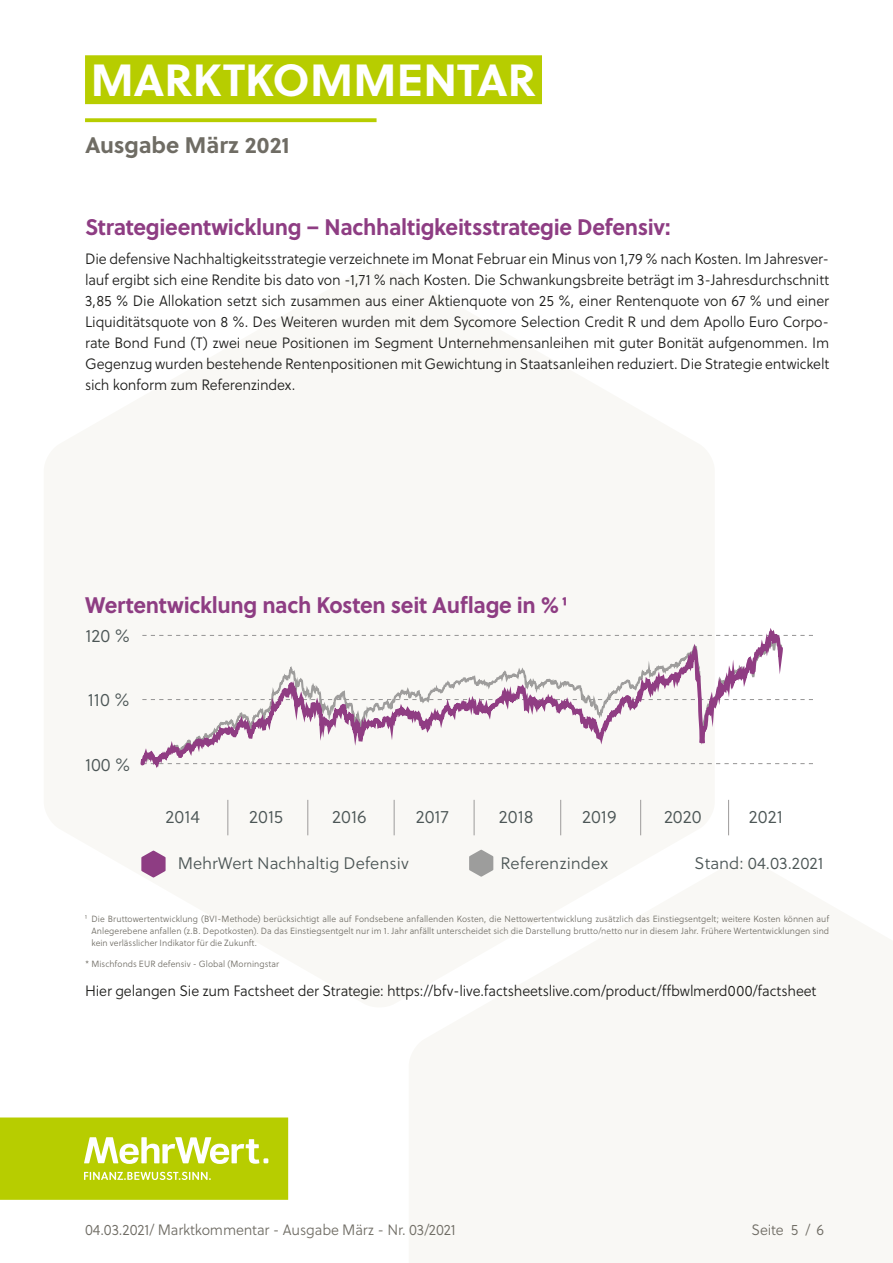
<style>
.page{position:relative;width:893px;height:1263px;background:#fff}
.page>*{position:absolute;margin:0;border:0;box-sizing:border-box;transform-origin:0 0}
.t1{font:700 45px "Soleil";color:#fff}
.t2{font:700 22.5px "Soleil";letter-spacing:-.015em;color:#8e3d83;scale:.96 1}
.t3{font:700 22.5px "Soleil";color:#6f6c64}
.t4{font:17.85px "Soleil Lt";color:#4c5656}
.t5{font:16.65px "Soleil Lt";color:#4b5555}
.t6{font:15px/21px "Soleil Lt";letter-spacing:-.01em;color:#1d1d1b;text-align:justify;scale:.96 1}
.t7{font:15px "Soleil Lt";letter-spacing:-.01em;color:#6f6c64;scale:.96 1}
.t8{font:9px/12px "Soleil Lt";letter-spacing:.005em;color:#6f6c64;text-align:justify;scale:.96 1}
</style>
<div class="page">
<svg style="left:0;top:1117px;width:288px;height:83px;background:#bfd21e"></svg>
<svg style="left:85px;top:118px;width:292px;height:4px"></svg>
<div style="left:85px;top:55px;width:457px;height:49px;background:#b7cd00"></div>
<svg style="left:469px;top:850px;width:24px;height:27px"></svg>
<svg style="left:141px;top:851px;width:25px;height:26px"></svg>
<svg style="left:785px;top:763px;width:28px;height:1px"></svg>
<svg style="left:785px;top:699px;width:28px;height:1px"></svg>
<svg style="left:785px;top:635px;width:28px;height:1px"></svg>
<svg style="left:140px;top:628px;width:645px;height:141px"></svg>
<hr style="left:227px;top:800px;width:1px;height:35px;background:#9d9b9b">
<hr style="left:307px;top:800px;width:1px;height:35px;background:#9d9b9b">
<hr style="left:394px;top:800px;width:1px;height:35px;background:#9d9b9b">
<hr style="left:474px;top:800px;width:1px;height:35px;background:#9d9b9b">
<hr style="left:560px;top:800px;width:1px;height:35px;background:#9d9b9b">
<hr style="left:640px;top:800px;width:1px;height:35px;background:#9d9b9b">
<hr style="left:728px;top:800px;width:1px;height:35px;background:#9d9b9b">
<h1 class="t1" style="left:91px;top:46px;width:447px">MARKTKOMMENTAR</h1>
<h2 class="t3" style="left:85px;top:128px;width:206px">Ausgabe März 2021</h2>
<h2 class="t2" style="left:85px;top:209px;width:611px">Strategieentwicklung – Nachhaltigkeitsstrategie Defensiv:</h2>
<p class="t6" style="left:85px;top:248px;width:777px">Die defensive Nachhaltigkeitsstrategie verzeichnete im Monat Februar ein Minus von 1,79 % nach Kosten. Im Jahresver&shy;lauf ergibt sich eine Rendite bis dato von -1,71 % nach Kosten. Die Schwankungsbreite beträgt im 3-Jahresdurchschnitt 3,85 % Die Allokation setzt sich zusammen aus einer Aktienquote von 25 %, einer Rentenquote von 67 % und einer Liquiditätsquote von 8 %. Des Weiteren wurden mit dem Sycomore Selection Credit R und dem Apollo Euro Corpo&shy;rate Bond Fund (T) zwei neue Positionen im Segment Unternehmensanleihen mit guter Bonität aufgenommen. Im Gegenzug wurden bestehende Rentenpositionen mit Gewichtung in Staatsanleihen reduziert. Die Strategie entwickelt sich konform zum Referenzindex.</p>
<h2 class="t2" style="left:85px;top:588px;width:504px">Wertentwicklung nach Kosten seit Auflage in % 1</h2>
<p class="t4" style="left:85px;top:624px;width:46px">120 %</p>
<p class="t4" style="left:88px;top:688px;width:43px">110 %</p>
<p class="t4" style="left:85px;top:752px;width:47px">100 %</p>
<p class="t4" style="left:166px;top:805px;width:36px">2014</p>
<p class="t4" style="left:249px;top:805px;width:35px">2015</p>
<p class="t4" style="left:332px;top:805px;width:36px">2016</p>
<p class="t4" style="left:416px;top:805px;width:34px">2017</p>
<p class="t4" style="left:499px;top:805px;width:36px">2018</p>
<p class="t4" style="left:582px;top:805px;width:36px">2019</p>
<p class="t4" style="left:664px;top:805px;width:39px">2020</p>
<p class="t4" style="left:749px;top:805px;width:35px">2021</p>
<p class="t5" style="left:178px;top:852px;width:233px">MehrWert Nachhaltig Defensiv</p>
<p class="t5" style="left:500px;top:852px;width:109px">Referenzindex</p>
<p class="t5" style="left:694px;top:852px;width:131px">Stand: 04.03.2021</p>
<p class="t8" style="left:91px;top:913px;width:770px;text-indent:-6px">¹ Die Bruttowertentwicklung (BVI-Methode) berücksichtigt alle auf Fondsebene anfallenden Kosten, die Nettowertentwicklung zusätzlich das Einstiegsentgelt; weitere Kosten können auf Anlegerebene anfallen (z.B. Depotkosten). Da das Einstiegsentgelt nur im 1. Jahr anfällt unterscheidet sich die Darstellung brutto/netto nur in diesem Jahr. Frühere Wertentwicklungen sind kein verlässlicher Indikator für die Zukunft.</p>
<p class="t8" style="left:85px;top:957px;width:204px">* Mischfonds EUR defensiv - Global (Morningstar</p>
<p class="t6" style="left:85px;top:980px;width:763px">Hier gelangen Sie zum Factsheet der Strategie: https://bfv-live.factsheetslive.com/product/ffbwlmerd000/factsheet</p>
<p class="t7" style="left:85px;top:1219px;width:388px">04.03.2021/ Marktkommentar - Ausgabe März - Nr. 03/2021</p>
<p class="t7" style="left:751px;top:1219px;width:77px">Seite 5 / 6</p>
</div>
